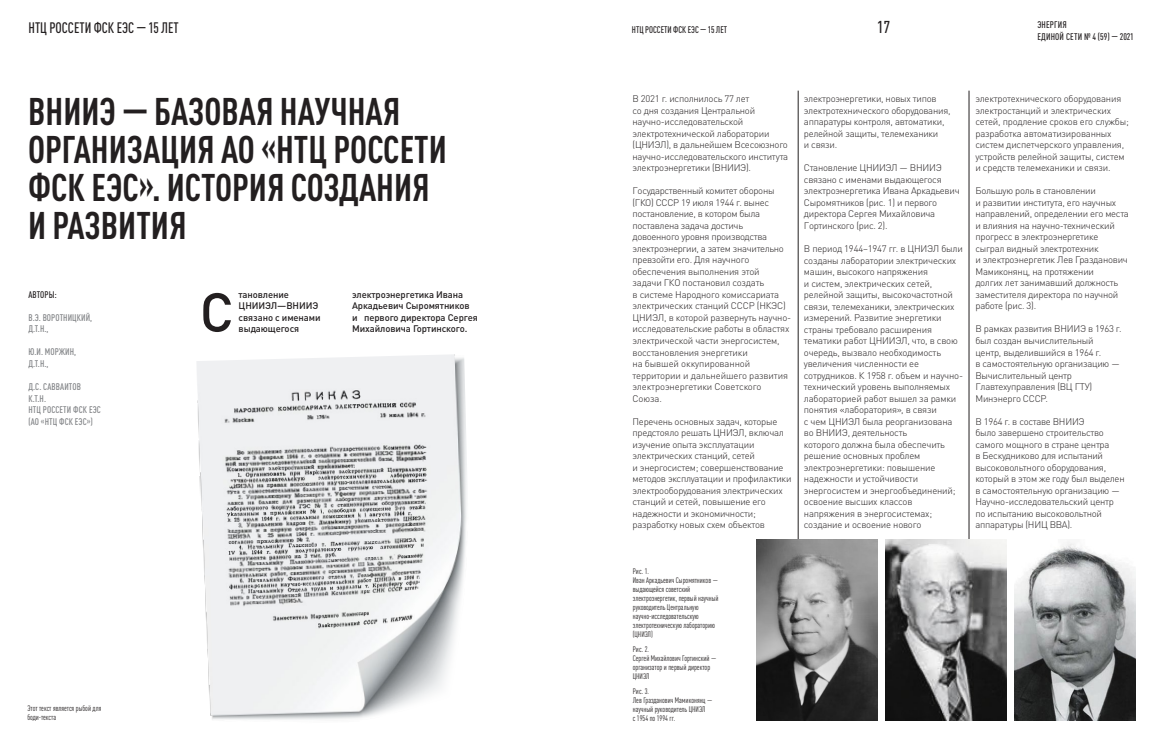
<style>
.page{position:relative;width:1163px;height:752px;background:#fff}
.page>*{position:absolute;margin:0;border:0;box-sizing:border-box;transform-origin:0 0}
.t1{font:500 54px "DIN Pro";color:#231f20}
.t2{font:700 condensed 38px/38px "DIN Pro";color:#231f20}
.t3{font:500 condensed 17px "DIN Pro";color:#231f20}
.t4{font:500 condensed 15px "DIN Pro";color:#231f20;scale:.95 1}
.t5{font:300 9.5px/11.5px "DIN Pro";letter-spacing:-.025em;color:#231f20}
.t6{font:500 9.5px/11.5px "DIN Pro";letter-spacing:-.01em;color:#231f20}
.t7{font:500 condensed 9.5px/11.5px "DIN Pro";letter-spacing:.01em;color:#808285}
.t8{font:500 condensed 9.5px/11.5px "DIN Pro";letter-spacing:.02em;color:#231f20}
.t9{font:500 condensed 9.5px "DIN Pro";color:#231f20;scale:.95 1}
.t10{font:500 condensed 9.5px "DIN Pro";letter-spacing:.005em;color:#231f20}
.t11{font:condensed 8px/9px "DIN Pro";color:#231f20}
</style>
<div class="page">
<hr style="left:797px;top:91px;width:1px;height:629px;background:#231f20">
<hr style="left:968px;top:91px;width:1px;height:629px;background:#231f20">
<img style="left:756px;top:539px;width:121px;height:181px">
<img style="left:885px;top:539px;width:121px;height:181px">
<img style="left:1014px;top:541px;width:121px;height:179px">
<img style="left:197px;top:354px;width:270px;height:366px">
<h3 class="t4" style="left:28px;top:16px;width:160px">НТЦ РОССЕТИ ФСК ЕЭС — 15 ЛЕТ</h3>
<p class="t9" style="left:632px;top:23px;width:102px">НТЦ РОССЕТИ ФСК ЕЭС — 15 ЛЕТ</p>
<h3 class="t3" style="left:876px;top:14px;width:15px">17</h3>
<p class="t8" style="left:1037px;top:18px;width:98px">ЭНЕРГИЯ<br>ЕДИНОЙ СЕТИ № 4 (59) — 2021</p>
<h2 class="t2" style="left:28px;top:89px;width:420px">ВНИИЭ — БАЗОВАЯ НАУЧНАЯ<br>ОРГАНИЗАЦИЯ АО «НТЦ РОССЕТИ<br>ФСК ЕЭС». ИСТОРИЯ СОЗДАНИЯ<br>И РАЗВИТИЯ</h2>
<p class="t10" style="left:28px;top:287px;width:30px">АВТОРЫ:</p>
<p class="t7" style="left:28px;top:311px;width:65px">В.Э. ВОРОТНИЦКИЙ,<br>Д.Т.Н.,</p>
<p class="t7" style="left:28px;top:345px;width:49px">Ю.И. МОРЖИН,<br>Д.Т.Н.,</p>
<p class="t7" style="left:28px;top:380px;width:74px">Д.С. САВВАИТОВ<br>К.Т.Н.<br>НТЦ РОССЕТИ ФСК ЕЭС (АО «НТЦ ФСК ЕЭС»)</p>
<p class="t6" style="left:238px;top:288px;width:83px">тановление<br>ЦНИИЭЛ—ВНИИЭ связано с именами выдающегося</p>
<p class="t6" style="left:352px;top:288px;width:127px">электроэнергетика Ивана<br>Аркадьевич Сыромятников<br>и первого директора Сергея<br>Михайловича Гортинского.</p>
<h1 class="t1" style="left:200px;top:277px;width:35px">С</h1>
<p class="t11" style="left:27px;top:702px;width:75px">Этот текст является рыбой для боди-текста</p>
<p class="t5" style="left:632px;top:92px;width:157px">В 2021 г. исполнилось 77 лет<br>со дня создания Центральной научно-исследовательской электротехнической лаборатории (ЦНИЭЛ), в дальнейшем Всесоюзного научно-исследовательского института электроэнергетики (ВНИИЭ).</p>
<p class="t5" style="left:632px;top:184px;width:160px">Государственный комитет обороны (ГКО) СССР 19 июля 1944 г. вынес постановление, в котором была поставлена задача достичь довоенного уровня производства электроэнергии, а затем значительно превзойти его. Для научного обеспечения выполнения этой задачи ГКО постановил создать<br>в системе Народного комиссариата электрических станций СССР (НКЭС)<br>ЦНИЭЛ, в которой развернуть научно&shy;исследовательские работы в областях электрической части энергосистем, восстановления энергетики<br>на бывшей оккупированной территории и дальнейшего развития электроэнергетики Советского<br>Союза.</p>
<p class="t5" style="left:632px;top:414px;width:160px">Перечень основных задач, которые предстояло решать ЦНИЭЛ, включал изучение опыта эксплуатации электрических станций, сетей<br>и энергосистем; совершенствование методов эксплуатации и профилактики электрооборудования электрических станций и сетей, повышение его надежности и экономичности; разработку новых схем объектов</p>
<p class="t5" style="left:803px;top:92px;width:148px">электроэнергетики, новых типов электротехнического оборудования, аппаратуры контроля, автоматики, релейной защиты, телемеханики<br>и связи.</p>
<p class="t5" style="left:803px;top:161px;width:157px">Становление ЦНИИЭЛ — ВНИИЭ связано с именами выдающегося электроэнергетика Ивана Аркадьевич<br>Сыромятников (рис. 1) и первого директора Сергея Михайловича<br>Гортинского (рис. 2).</p>
<p class="t5" style="left:803px;top:242px;width:161px">В период 1944–1947 гг. в ЦНИЭЛ были созданы лаборатории электрических машин, высокого напряжения<br>и систем, электрических сетей, релейной защиты, высокочастотной связи, телемеханики, электрических измерений. Развитие энергетики страны требовало расширения тематики работ ЦНИИЭЛ, что, в свою очередь, вызвало необходимость увеличения численности ее сотрудников. К 1958 г. объем и научно&shy;технический уровень выполняемых лабораторией работ вышел за рамки понятия «лаборатория», в связи<br>с чем ЦНИЭЛ была реорганизована во ВНИИЭ, деятельность<br>которого должна была обеспечить решение основных проблем электроэнергетики: повышение надежности и устойчивости энергосистем и энергообъединений; освоение высших классов напряжения в энергосистемах; создание и освоение нового</p>
<p class="t5" style="left:975px;top:92px;width:155px">электротехнического оборудования электростанций и электрических сетей, продление сроков его службы; разработка автоматизированных систем диспетчерского управления, устройств релейной защиты, систем и средств телемеханики и связи.</p>
<p class="t5" style="left:975px;top:184px;width:155px">Большую роль в становлении<br>и развитии института, его научных направлений, определении его места и влияния на научно-технический прогресс в электроэнергетике сыграл видный электротехник<br>и электроэнергетик Лев Гразданович<br>Мамиконянц, на протяжении<br>долгих лет занимавший должность заместителя директора по научной работе (рис. 3).</p>
<p class="t5" style="left:975px;top:322px;width:148px">В рамках развития ВНИИЭ в 1963 г. был создан вычислительный центр, выделившийся в 1964 г.<br>в самостоятельную организацию —<br>Вычислительный центр<br>Главтехуправления (ВЦ ГТУ)<br>Минэнерго СССР.</p>
<p class="t5" style="left:975px;top:414px;width:151px">В 1964 г. в составе ВНИИЭ<br>было завершено строительство самого мощного в стране центра<br>в Бескудниково для испытаний высоковольтного оборудования, который в этом же году был выделен в самостоятельную организацию —<br>Научно-исследовательский центр по испытанию высоковольтной аппаратуры (НИЦ ВВА).</p>
<p class="t11" style="left:632px;top:566px;width:87px">Рис. 1.<br>Иван Аркадьевич Сыромятников — выдающейся советский электроэнергетик, первый научный руководитель Центральную научно-исследовательскую электротехническую лабораторию (ЦНИЭЛ)</p>
<p class="t11" style="left:632px;top:643px;width:85px">Рис. 2.<br>Сергей Михайлович Гортинский — организатор и первый директор<br>ЦНИЭЛ</p>
<p class="t11" style="left:632px;top:685px;width:81px">Рис. 3.<br>Лев Гразданович Мамиконянц — научный руководитель ЦНИЭЛ<br>с 1954 по 1994 гг.</p>
</div>
